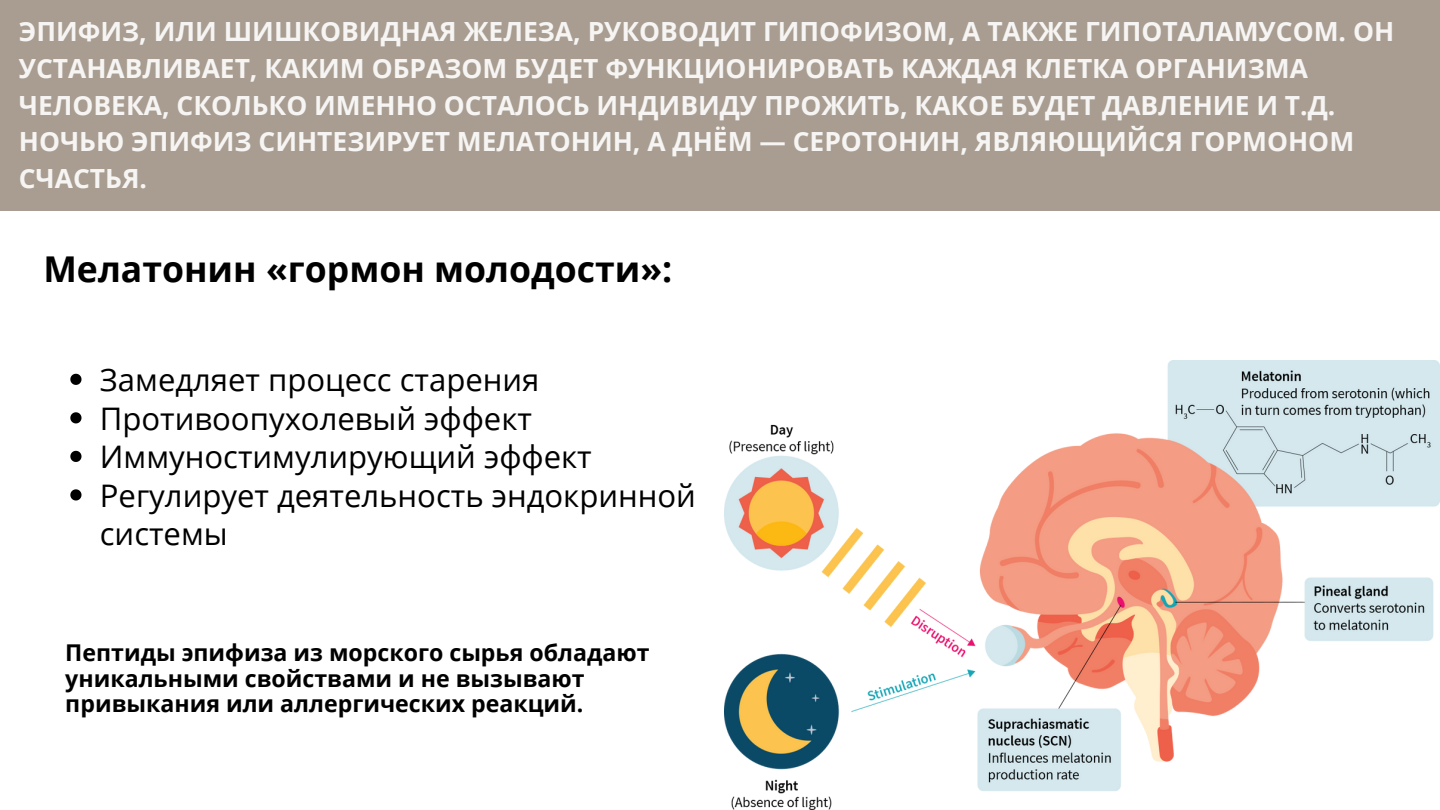
<style>
.page{position:relative;width:1440px;height:810px;background:#fff}
.page>*{position:absolute;margin:0;border:0;box-sizing:border-box;transform-origin:0 0}
.t1{font:700 35.6px "Open Sans";color:#000}
.t2{font:31.1px/38.5px "Open Sans";color:#000}
.t3{font:700 26.4px/36.8px "Open Sans";color:#f6f5f4}
.t4{font:700 23.1px/25.5px "Open Sans";color:#000}
</style>
<div class="page">
<div style="left:0;top:0;width:1440px;height:211px;background:#a89d90"></div>
<img style="left:724px;top:361px;width:716px;height:449px">
<svg style="left:70px;top:374px;width:12px;height:11px"></svg>
<svg style="left:70px;top:412px;width:12px;height:11px"></svg>
<svg style="left:70px;top:451px;width:12px;height:11px"></svg>
<svg style="left:70px;top:489px;width:12px;height:12px"></svg>
<p class="t3" style="left:19px;top:13px;width:1377px">ЭПИФИЗ, ИЛИ ШИШКОВИДНАЯ ЖЕЛЕЗА, РУКОВОДИТ ГИПОФИЗОМ, А ТАКЖЕ ГИПОТАЛАМУСОМ. ОН<br>УСТАНАВЛИВАЕТ, КАКИМ ОБРАЗОМ БУДЕТ ФУНКЦИОНИРОВАТЬ КАЖДАЯ КЛЕТКА ОРГАНИЗМА<br>ЧЕЛОВЕКА, СКОЛЬКО ИМЕННО ОСТАЛОСЬ ИНДИВИДУ ПРОЖИТЬ, КАКОЕ БУДЕТ ДАВЛЕНИЕ И Т.Д.</p>
<p class="t3" style="left:19px;top:123px;width:1337px">НОЧЬЮ ЭПИФИЗ СИНТЕЗИРУЕТ МЕЛАТОНИН, А ДНЁМ — СЕРОТОНИН, ЯВЛЯЮЩИЙСЯ ГОРМОНОМ<br>СЧАСТЬЯ.</p>
<p class="t1" style="left:43px;top:244px;width:630px">Мелатонин «гормон молодости»:</p>
<p class="t2" style="left:100px;top:360px;width:441px">Замедляет процесс старения</p>
<p class="t2" style="left:100px;top:398px;width:434px">Противоопухолевый эффект</p>
<p class="t2" style="left:100px;top:437px;width:493px">Иммуностимулирующий эффект</p>
<p class="t2" style="left:100px;top:475px;width:598px">Регулирует деятельность эндокринной системы</p>
<p class="t4" style="left:65px;top:640px;width:586px">Пептиды эпифиза из морского сырья обладают уникальными свойствами и не вызывают привыкания или аллергических реакций.</p>
</div>
